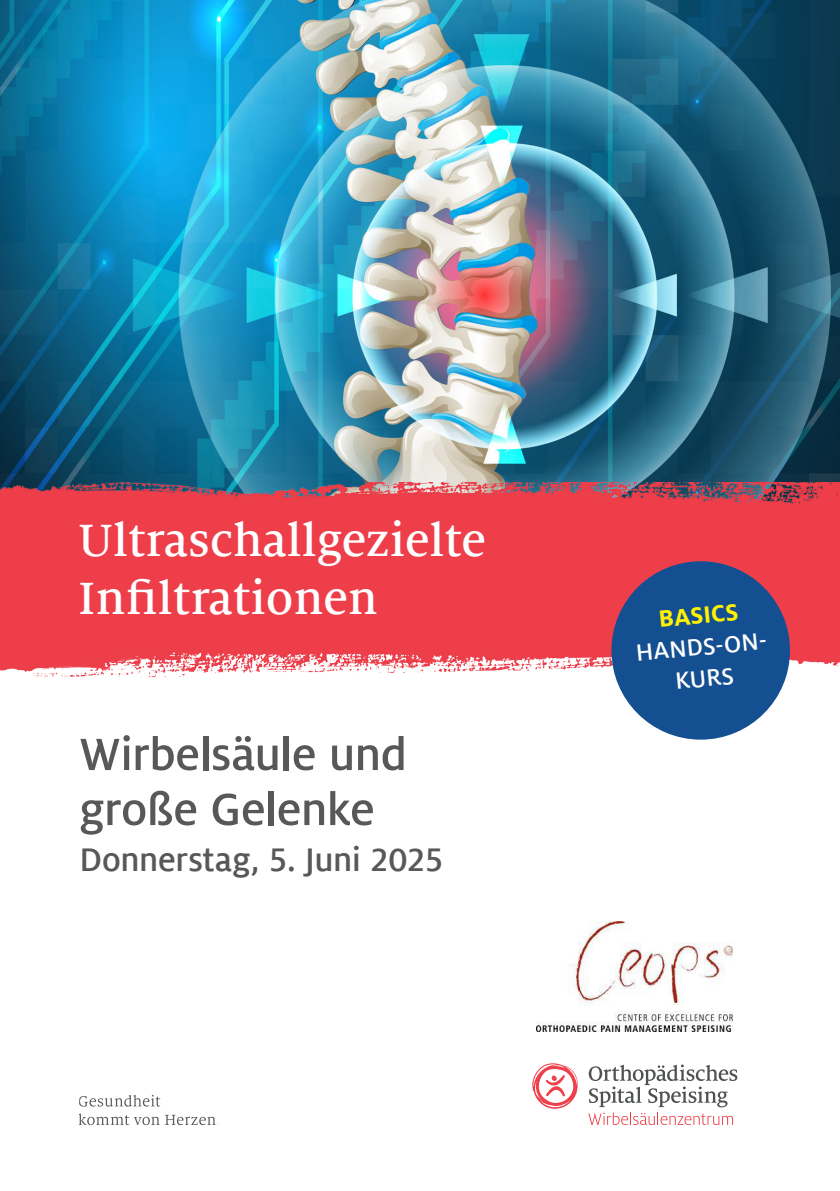
<style>
.page{position:relative;width:840px;height:1191px;background:#fff}
.page>*{position:absolute;margin:0;border:0;box-sizing:border-box;transform-origin:0 0}
.t1{font:500 50px "Milo Serif Offc Pro";color:#fff}
.t2{font:500 50px "Milo Offc Pro";letter-spacing:-.01em;color:#57585a}
.t3{font:500 36px "Milo Offc Pro";letter-spacing:-.01em;color:#57585a}
.t4{font:500 26px "Milo Offc Pro";color:#fff}
.t5{font:700 26px "Milo Offc Pro";color:#fff101}
</style>
<div class="page">
<img style="left:0;top:0;width:839px;height:482px">
<svg style="left:532px;top:1063px;width:45px;height:45px"></svg>
<svg style="left:588px;top:1064px;width:149px;height:61px"></svg>
<img style="left:0;top:482px;width:839px;height:221px">
<div style="left:611px;top:561px;width:178px;height:178px;background:#144f91;border-radius:50%"></div>
<svg style="left:79px;top:1095px;width:81px;height:11px"></svg>
<svg style="left:79px;top:1113px;width:80px;height:12px"></svg>
<svg style="left:165px;top:1114px;width:53px;height:11px"></svg>
<img style="left:536px;top:921px;width:196px;height:110px">
<p class="t1" style="left:78px;top:511px;width:408px">Ultraschallgezielte</p>
<p class="t1" style="left:78px;top:569px;width:300px">Infiltrationen</p>
<p class="t2" style="left:79px;top:726px;width:329px">Wirbelsäule und</p>
<p class="t2" style="left:79px;top:781px;width:296px">große Gelenke</p>
<p class="t3" style="left:79px;top:840px;width:365px">Donnerstag, 5. Juni 2025</p>
<p class="t5" style="left:656px;top:604px;width:81px;rotate:-6deg">BASICS</p>
<p class="t4" style="left:634px;top:639px;width:137px;rotate:-6deg">HANDS-ON-</p>
<p class="t4" style="left:673px;top:667px;width:60px;rotate:-6deg">KURS</p>
</div>
